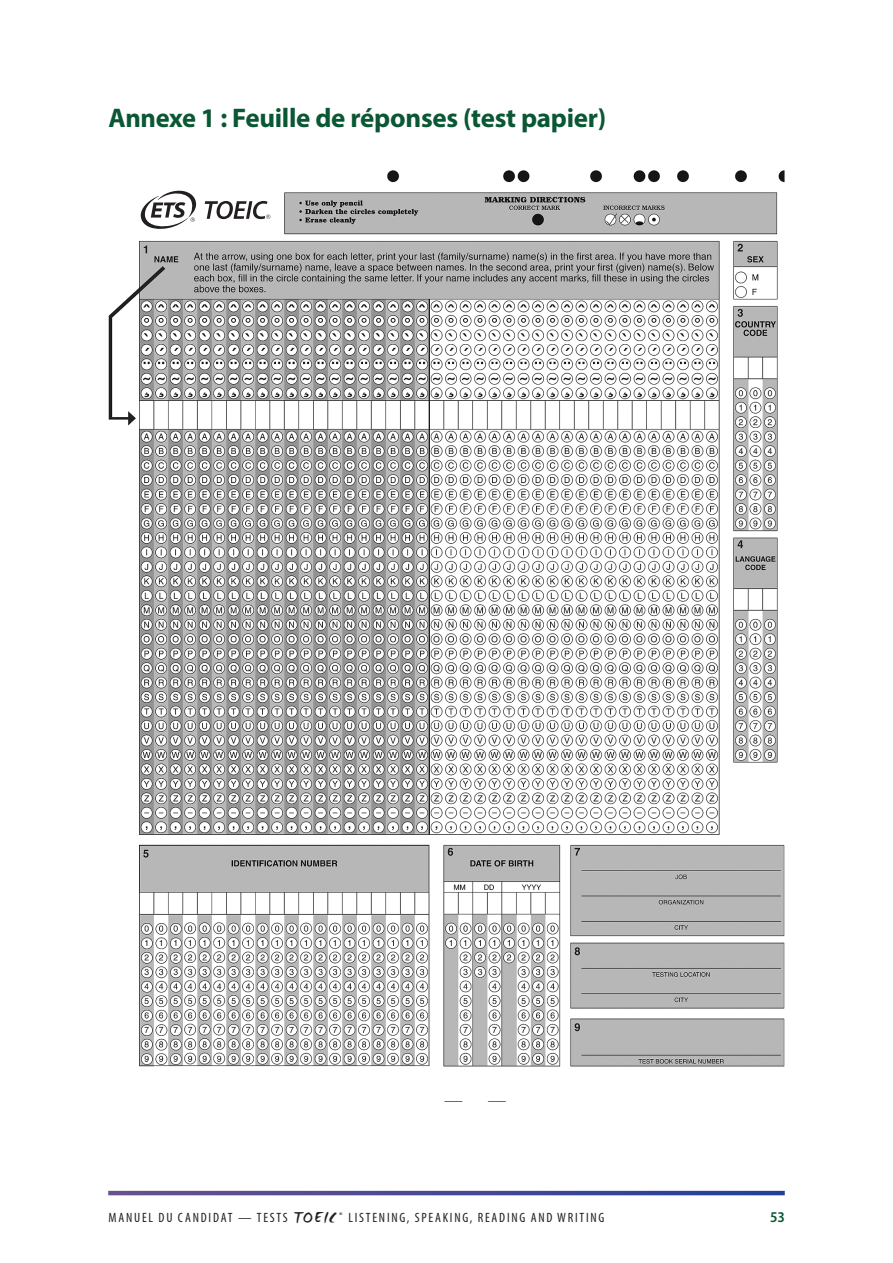
<style>
.page{position:relative;width:893px;height:1263px;background:#fff}
.page>*{position:absolute;margin:0;border:0;box-sizing:border-box;transform-origin:0 0}
.Appendix_header{font:700 27px "Myriad Pro";letter-spacing:-.01em;color:#0a5734}
.t1{font:600 semi-condensed 15px "Myriad Pro";color:#0a5734}
.t2{font:condensed 13.5px "Myriad Pro";letter-spacing:.13em;color:#231f20}
.s1{font-family:"WC Mano Negra Bta";font-stretch:normal;font-size:18px}
</style>
<div class="page">
<svg style="left:108px;top:1191px;width:677px;height:4px;background:#464894"></svg>
<img style="left:108px;top:170px;width:676px;height:932px">
<svg style="left:140px;top:189px;width:58px;height:41px"></svg>
<svg style="left:205px;top:201px;width:65px;height:18px"></svg>
<p class="Appendix_header" style="left:108px;top:100px;width:499px">Annexe 1 : Feuille de réponses (test papier)</p>
<p class="t2" style="left:108px;top:1209px;width:498px">MANUEL DU CANDIDAT — TESTS <span class="s1">TOEIC</span> <sup>®</sup> LISTENING, SPEAKING, READING AND WRITING</p>
<p class="t1" style="left:770px;top:1207px;width:16px">53</p>
</div>
